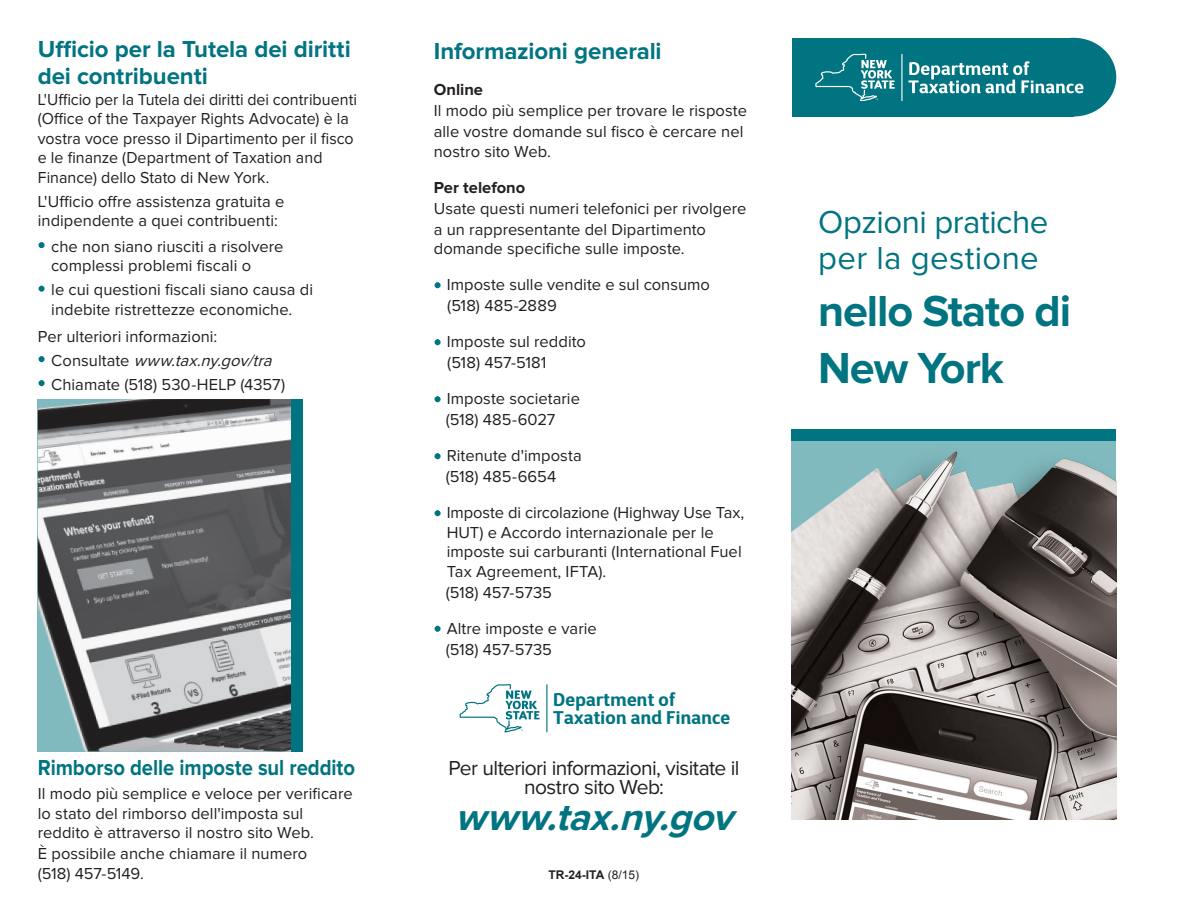
<style>
.page{position:relative;width:1188px;height:918px;background:#fff}
.page>*{position:absolute;margin:0;border:0;box-sizing:border-box;transform-origin:0 0}
.t1{font:700 45px/57px "Proxima Nova";letter-spacing:-.025em;color:#007481}
.t2{font:italic 700 39px "Proxima Nova";color:#007481}
.t3{font:33px "Proxima Nova";letter-spacing:-.015em;color:#007481}
.t4{font:33px "Proxima Nova";letter-spacing:.01em;color:#007481}
.t5{font:700 24px/27px "Proxima Nova";letter-spacing:-.005em;color:#007481}
.t6{font:700 22.5px "Proxima Nova";letter-spacing:-.005em;color:#007481;scale:.9 1}
.t7{font:21px/19.5px "Proxima Nova";letter-spacing:-.025em;color:#231f20;text-align:center}
.t8{font:700 18.45px/18.5px "D Sari";letter-spacing:.015em;color:#007481}
.Paragraph_Style_1{font:16.5px/19.5px "Proxima Nova";letter-spacing:.005em;color:#231f20}
.Paragraph_Style_1-2{font:italic 16.5px "Proxima Nova";color:#231f20}
.t9{font:700 16.5px "Proxima Nova";color:#231f20}
.t10{font:700 12px "Arial";color:#231f20}
.s1{font-size:21px;color:#007481}
.s2{font-style:normal;font-size:21px;color:#007481}
.s3{font-style:normal}
.s4{font-weight:400}
</style>
<div class="page">
<div style="left:1034px;top:38px;width:82px;height:78px;background:#007481;border-radius:50%"></div>
<div style="left:792px;top:38px;width:282px;height:78px;background:#007481"></div>
<svg style="left:908px;top:61px;width:175px;height:32px"></svg>
<hr style="left:901px;top:54px;width:2px;height:47px;background:#fff">
<svg style="left:815px;top:53px;width:80px;height:48px"></svg>
<hr style="left:546px;top:684px;width:1px;height:48px;background:#007481">
<svg style="left:460px;top:684px;width:80px;height:48px"></svg>
<div style="left:791px;top:430px;width:325px;height:11px;background:#007481"></div>
<img style="left:791px;top:441px;width:325px;height:379px">
<svg style="left:435px;top:282px;width:6px;height:6px"></svg>
<svg style="left:435px;top:339px;width:6px;height:6px"></svg>
<svg style="left:435px;top:396px;width:6px;height:6px"></svg>
<svg style="left:435px;top:453px;width:6px;height:6px"></svg>
<svg style="left:435px;top:510px;width:6px;height:6px"></svg>
<svg style="left:435px;top:626px;width:6px;height:6px"></svg>
<svg style="left:39px;top:242px;width:6px;height:6px"></svg>
<svg style="left:39px;top:286px;width:6px;height:6px"></svg>
<svg style="left:39px;top:356px;width:6px;height:6px"></svg>
<svg style="left:39px;top:380px;width:6px;height:6px"></svg>
<div style="left:291px;top:399px;width:11px;height:352px;background:#007481"></div>
<img style="left:38px;top:399px;width:253px;height:352px">
<p class="t5" style="left:38px;top:36px;width:314px">Ufficio per la Tutela dei diritti dei contribuenti</p>
<p class="Paragraph_Style_1" style="left:38px;top:90px;width:321px">L'Ufficio per la Tutela dei diritti dei contribuenti (Office of the Taxpayer Rights Advocate) è la vostra voce presso il Dipartimento per il fisco e le finanze (Department of Taxation and Finance) dello Stato di New York.</p>
<p class="Paragraph_Style_1" style="left:38px;top:192px;width:248px">L'Ufficio offre assistenza gratuita e indipendente a quei contribuenti:</p>
<p class="Paragraph_Style_1" style="left:51px;top:237px;width:234px;text-indent:-14px"><span class="s1">•</span> che non siano riusciti a risolvere complessi problemi fiscali o</p>
<p class="Paragraph_Style_1" style="left:38px;top:281px;width:277px;text-align:center"><span class="s1">•</span> le cui questioni fiscali siano causa di indebite ristrettezze economiche.</p>
<p class="Paragraph_Style_1" style="left:38px;top:327px;width:181px">Per ulteriori informazioni:</p>
<p class="Paragraph_Style_1-2" style="left:38px;top:353px;width:240px"><span class="s2">•</span> <span class="s3">C o n s u l t a t e</span> www.tax.ny.gov/tra</p>
<p class="Paragraph_Style_1" style="left:38px;top:375px;width:249px"><span class="s1">•</span> Chiamate (518) 530-HELP (4357)</p>
<p class="t6" style="left:38px;top:757px;width:354px">Rimborso delle imposte sul reddito</p>
<p class="Paragraph_Style_1" style="left:38px;top:785px;width:316px">Il modo più semplice e veloce per verificare lo stato del rimborso dell'imposta sul reddito è attraverso il nostro sito Web.</p>
<p class="Paragraph_Style_1" style="left:38px;top:845px;width:271px">È possibile anche chiamare il numero (518) 457-5149.</p>
<p class="t5" style="left:434px;top:39px;width:229px">Informazioni generali</p>
<p class="t9" style="left:434px;top:82px;width:51px">Online</p>
<p class="Paragraph_Style_1" style="left:434px;top:101px;width:315px;line-height:21px">Il modo più semplice per trovare le risposte alle vostre domande sul fisco è cercare nel</p>
<p class="Paragraph_Style_1" style="left:434px;top:142px;width:119px">nostro sito Web.</p>
<p class="t9" style="left:434px;top:180px;width:93px">Per telefono</p>
<p class="Paragraph_Style_1" style="left:434px;top:199px;width:314px;line-height:21px">Usate questi numeri telefonici per rivolgere a un rappresentante del Dipartimento</p>
<p class="Paragraph_Style_1" style="left:434px;top:240px;width:252px">domande specifiche sulle imposte.</p>
<p class="Paragraph_Style_1" style="left:434px;top:276px;width:278px"><span class="s1">•</span> Imposte sulle vendite e sul consumo</p>
<p class="Paragraph_Style_1" style="left:447px;top:297px;width:111px">(518) 485-2889</p>
<p class="Paragraph_Style_1" style="left:434px;top:333px;width:154px"><span class="s1">•</span> Imposte sul reddito</p>
<p class="Paragraph_Style_1" style="left:447px;top:354px;width:101px">(518) 457-5181</p>
<p class="Paragraph_Style_1" style="left:434px;top:390px;width:148px"><span class="s1">•</span> Imposte societarie</p>
<p class="Paragraph_Style_1" style="left:446px;top:411px;width:111px">(518) 485-6027</p>
<p class="Paragraph_Style_1" style="left:434px;top:447px;width:150px"><span class="s1">•</span> Ritenute d'imposta</p>
<p class="Paragraph_Style_1" style="left:446px;top:468px;width:112px">(518) 485-6654</p>
<p class="Paragraph_Style_1" style="left:447px;top:504px;width:299px;text-indent:-13px"><span class="s1">•</span> Imposte di circolazione (Highway Use Tax, HUT) e Accordo internazionale per le imposte sui carburanti (International Fuel Tax Agreement, IFTA).</p>
<p class="Paragraph_Style_1" style="left:446px;top:583px;width:108px">(518) 457-5735</p>
<p class="Paragraph_Style_1" style="left:434px;top:619px;width:165px"><span class="s1">•</span> Altre imposte e varie</p>
<p class="Paragraph_Style_1" style="left:446px;top:640px;width:108px">(518) 457-5735</p>
<p class="t8" style="left:553px;top:690px;width:179px">Department of<br>Taxation and Finance</p>
<p class="t7" style="left:448px;top:759px;width:293px">Per ulteriori informazioni, visitate il nostro sito Web:</p>
<p class="t2" style="left:455px;top:800px;width:289px">www.tax.ny.gov</p>
<p class="t10" style="left:549px;top:867px;width:92px">TR-24-ITA <span class="s4">(8/15)</span></p>
<p class="t3" style="left:818px;top:207px;width:232px">Opzioni pratiche</p>
<p class="t4" style="left:818px;top:243px;width:222px">per la gestione</p>
<p class="t1" style="left:818px;top:285px;width:254px">nello Stato di<br>New York</p>
</div>
